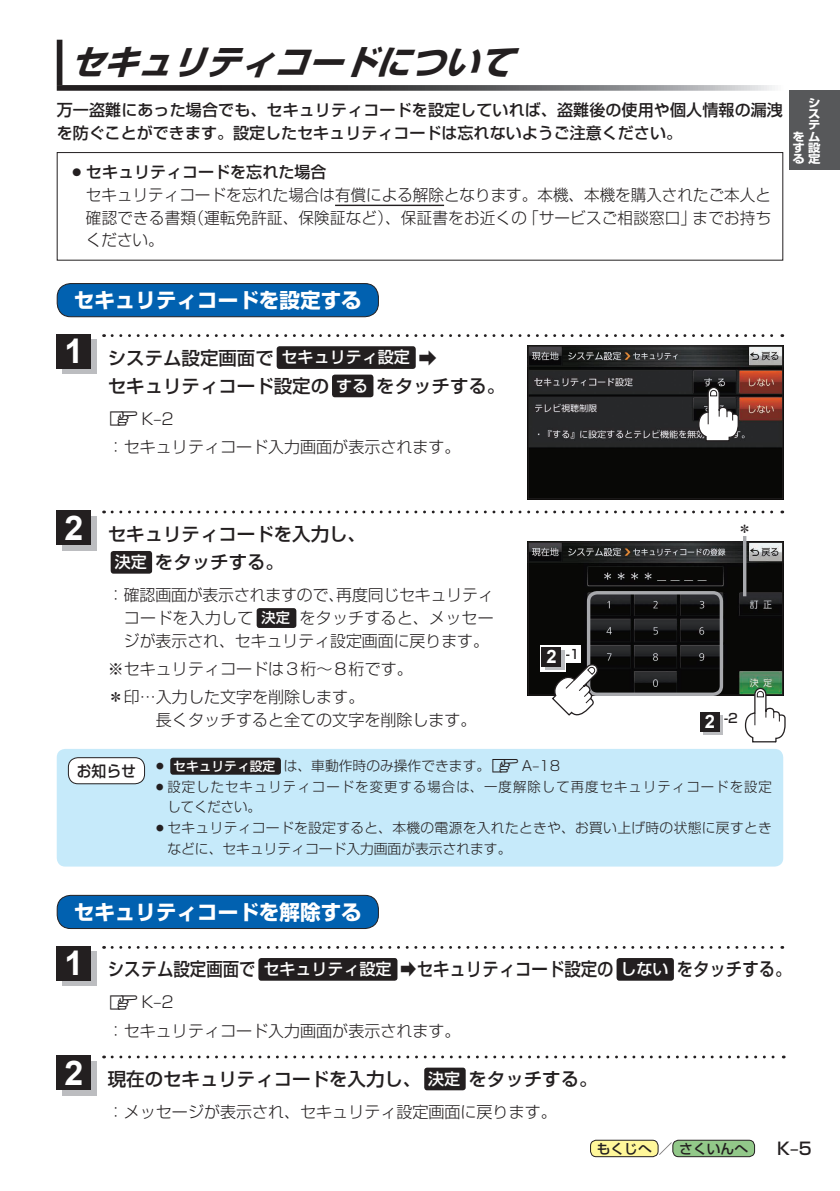
<style>
.page{position:relative;width:840px;height:1191px;background:#fff}
.page>*{position:absolute;margin:0;border:0;box-sizing:border-box;transform-origin:0 0}
.t1{font:italic 700 34px "Shin Go Pro";color:#231f20}
.t2{font:700 34px "Arial";color:#fff}
.t3{font:700 20.6px "Shin Go Pro";color:#fff}
.t4{font:500 18.4px/28.4px "Shin Go Pro";color:#231f20}
.t5{font:500 18.4px "Shin Go Pro";color:#231f20;scale:.89 1}
.t6{font:500 17px "Shin Go Pro";color:#231f20}
.t7{font:300 16px/22.6px "Shin Go Pro";color:#231f20}
.t8{font:500 16px/22.6px "Shin Go Pro";letter-spacing:.005em;color:#231f20}
.t9{font:500 15.6px "Shin Go Pro";color:#231f20;scale:.95 1}
.t10{font:300 13.8px/20.6px "Shin Go Pro";letter-spacing:.025em;color:#231f20}
.t11{font:300 13.8px/20.6px "Shin Go Pro";letter-spacing:.08em;color:#231f20}
.t12{font:300 13.8px "Shin Go Pro";color:#231f20}
.t13{font:500 13.8px "Shin Go Pro";color:#231f20}
.t14{font:500 12.8px "Shin Go Pro";color:#231f20}
.t15{font:700 11.2px/11.2px "Shin Go Pro";color:#fff;text-align:right;scale:1.1 1}
.s1{font-weight:500}
.s2{font-size:16px;color:#fff}
.s3{font-family:"MC1";font-weight:400;font-size:14.2px}
.s4{font-weight:500;font-size:14.2px;color:#fff}
.s5{font-family:"Arial";font-weight:700;font-size:18.4px;color:#fff}
.s6{font-weight:500;font-size:12.8px;color:#fff}
.s7{font-family:"MC1";font-weight:400;font-size:13.4px}
.s8{font-size:14.2px}
</style>
<div class="page">
<div style="left:788px;top:91px;width:51px;height:79px;background:#57585a"></div>
<div style="left:590px;top:1140px;width:67px;height:16px;background:#fff79a;border-radius:6px"></div>
<div style="left:590px;top:1140px;width:68px;height:17px;border:1px solid #231f20;border-radius:6px"></div>
<div style="left:672px;top:1140px;width:82px;height:16px;background:#92c889;border-radius:6px"></div>
<div style="left:672px;top:1140px;width:82px;height:17px;border:1px solid #231f20;border-radius:6px"></div>
<div style="left:57px;top:749px;width:725px;height:117px;background:#c6eafa;border-radius:9px"></div>
<div style="left:170px;top:757px;width:111px;height:17px;background:#231f20;border-radius:3px"></div>
<div style="left:68px;top:757px;width:76px;height:26px;background:#fff;border-radius:10px"></div>
<div style="left:68px;top:757px;width:77px;height:27px;border:1px solid #231f20;border-radius:10px"></div>
<div style="left:57px;top:895px;width:321px;height:33px;background:#0161b0;border-radius:14px"></div>
<div style="left:57px;top:895px;width:321px;height:34px;border:1px solid #231f20;border-radius:14px"></div>
<div style="left:258px;top:958px;width:139px;height:22px;background:#231f20;border-radius:3px"></div>
<div style="left:616px;top:958px;width:57px;height:22px;background:#231f20;border-radius:3px"></div>
<svg style="left:112px;top:946px;width:670px;height:2px"></svg>
<div style="left:62px;top:951px;width:34px;height:34px;background:#bcbdc0"></div>
<div style="left:57px;top:946px;width:34px;height:34px;background:#231f20"></div>
<div style="left:424px;top:1067px;width:41px;height:23px;background:#231f20;border-radius:3px"></div>
<svg style="left:112px;top:1055px;width:671px;height:3px"></svg>
<div style="left:62px;top:1061px;width:34px;height:34px;background:#bcbdc0"></div>
<div style="left:57px;top:1055px;width:34px;height:34px;background:#231f20"></div>
<div style="left:57px;top:40px;width:5px;height:45px;background:#231f20"></div>
<svg style="left:57px;top:85px;width:718px;height:6px;background:#616162"></svg>
<hr style="left:335px;top:205px;width:109px;height:1px;background:#231f20">
<div style="left:57px;top:152px;width:725px;height:109px;border:1px solid #231f20"></div>
<div style="left:57px;top:283px;width:321px;height:34px;background:#0161b0;border-radius:14px"></div>
<div style="left:57px;top:283px;width:321px;height:34px;border:1px solid #231f20;border-radius:14px"></div>
<img style="left:529px;top:347px;width:251px;height:150px">
<div style="left:527px;top:345px;width:255px;height:154px;border:1px solid #231f20"></div>
<svg style="left:697px;top:386px;width:42px;height:56px"></svg>
<div style="left:276px;top:346px;width:139px;height:23px;background:#231f20;border-radius:3px"></div>
<div style="left:332px;top:374px;width:41px;height:23px;background:#231f20;border-radius:3px"></div>
<svg style="left:112px;top:334px;width:670px;height:3px"></svg>
<div style="left:62px;top:340px;width:34px;height:34px;background:#bcbdc0"></div>
<div style="left:57px;top:334px;width:34px;height:34px;background:#231f20"></div>
<div style="left:111px;top:551px;width:41px;height:22px;background:#231f20;border-radius:3px"></div>
<div style="left:256px;top:608px;width:40px;height:20px;background:#231f20;border-radius:3px"></div>
<svg style="left:112px;top:510px;width:670px;height:3px"></svg>
<div style="left:62px;top:516px;width:34px;height:34px;background:#bcbdc0"></div>
<div style="left:57px;top:510px;width:34px;height:34px;background:#231f20"></div>
<img style="left:529px;top:544px;width:251px;height:149px">
<div style="left:527px;top:542px;width:255px;height:153px;border:1px solid #231f20"></div>
<svg style="left:703px;top:715px;width:19px;height:20px"></svg>
<div style="left:699px;top:712px;width:20px;height:19px;background:#231f20"></div>
<svg style="left:742px;top:536px;width:4px;height:60px"></svg>
<svg style="left:743px;top:687px;width:42px;height:56px"></svg>
<div style="left:586px;top:591px;width:136px;height:105px;border:3px solid #a8a9ad;border-radius:9px"></div>
<svg style="left:550px;top:662px;width:49px;height:54px"></svg>
<div style="left:540px;top:646px;width:40px;height:17px;background:#fff"></div>
<div style="left:540px;top:646px;width:25px;height:25px;background:#fff"></div>
<div style="left:544px;top:650px;width:20px;height:20px;background:#bcbdc0"></div>
<div style="left:541px;top:647px;width:20px;height:20px;background:#231f20"></div>
<h1 class="t1" style="left:69px;top:35px;width:461px">セキュリティコードについて</h1>
<p class="t8" style="left:57px;top:97px;width:727px">万一盗難にあった場合でも、セキュリティコードを設定していれば、盗難後の使用や個人情報の漏洩を防ぐことができます。設定したセキュリティコードは忘れないようご注意ください。</p>
<p class="t7" style="left:86px;top:159px;width:686px;text-indent:-17px">○<span class="s1">セキュリティコードを忘れた場合<br></span>セキュリティコードを忘れた場合は有償による解除となります。本機、本機を購入されたご本人と確認できる書類（運転免許証、保険証など）、保証書をお近くの「サービスご相談窓口」までお持ちください。</p>
<p class="t15" style="left:792px;top:96px;width:27px">シ<br>ス<br>テ<br>をムす設る定</p>
<p class="t3" style="left:74px;top:284px;width:289px">セキュリティコードを設定する</p>
<p class="t4" style="left:108px;top:341px;width:399px">システム設定画面で<span class="s2">セキュリティ設定</span> ➡<br>セキュリティコード設定の<span class="s2">する</span>をタッチする。</p>
<p class="t7" style="left:108px;top:402px;width:354px;line-height:28.4px"><span class="s3">Z</span>K–2<br>：セキュリティコード入力画面が表示されます。</p>
<h1 class="t2" style="left:64px;top:329px;width:20px">1</h1>
<h1 class="t2" style="left:64px;top:505px;width:20px">2</h1>
<p class="t4" style="left:115px;top:517px;width:253px;text-indent:-7px">セキュリティコードを入力し、<span class="s2">決定</span>をタッチする。</p>
<p class="t7" style="left:124px;top:582px;width:371px;text-align:justify;text-indent:-16px">：確認画面が表示されますので、再度同じセキュリティコードを入力して<span class="s4">決定</span> をタッチすると、メッセージが表示され、セキュリティ設定画面に戻ります。</p>
<p class="t7" style="left:108px;top:652px;width:306px;line-height:28.4px">※セキュリティコードは3桁〜8桁です。＊印…入力した文字を削除します。</p>
<p class="t7" style="left:156px;top:706px;width:322px">長くタッチすると全ての文字を削除します。</p>
<p class="t14" style="left:546px;top:643px;width:35px"><span class="s5">2</span> -1</p>
<p class="t10" style="left:737px;top:517px;width:15px">＊</p>
<p class="t14" style="left:704px;top:708px;width:35px"><span class="s5">2</span> -2</p>
<p class="t9" style="left:77px;top:758px;width:64px">お知らせ</p>
<p class="t12" style="left:153px;top:754px;width:408px">○ <span class="s6">セキュリティ設定</span> は、車動作時のみ操作できます。<span class="s7">Z</span>A–18</p>
<p class="t11" style="left:167px;top:774px;width:605px;text-indent:-14px">○設定したセキュリティコードを変更する場合は、一度解除して再度セキュリティコードを設定してください。</p>
<p class="t10" style="left:167px;top:815px;width:605px;text-indent:-14px">○セキュリティコードを設定すると、本機の電源を入れたときや、お買い上げ時の状態に戻すときなどに、セキュリティコード入力画面が表示されます。</p>
<p class="t3" style="left:74px;top:895px;width:289px">セキュリティコードを解除する</p>
<p class="t5" style="left:108px;top:954px;width:769px">システム設定画面で<span class="s2">セキュリティ設定</span> ➡セキュリティコード設定の<span class="s2">しない</span>をタッチする。</p>
<p class="t7" style="left:108px;top:986px;width:354px;line-height:28.4px"><span class="s3">Z</span>K–2<br>：セキュリティコード入力画面が表示されます。</p>
<h1 class="t2" style="left:64px;top:940px;width:20px">1</h1>
<h1 class="t2" style="left:64px;top:1050px;width:20px">2</h1>
<p class="t4" style="left:108px;top:1062px;width:491px">現在のセキュリティコードを入力し、<span class="s2">決定</span>をタッチする。</p>
<p class="t7" style="left:108px;top:1098px;width:450px">：メッセージが表示され、セキュリティ設定画面に戻ります。</p>
<p class="t13" style="left:596px;top:1137px;width:153px">もくじへ<span class="s8">／</span>さくいんへ</p>
<p class="t6" style="left:776px;top:1134px;width:36px">K–5</p>
</div>
